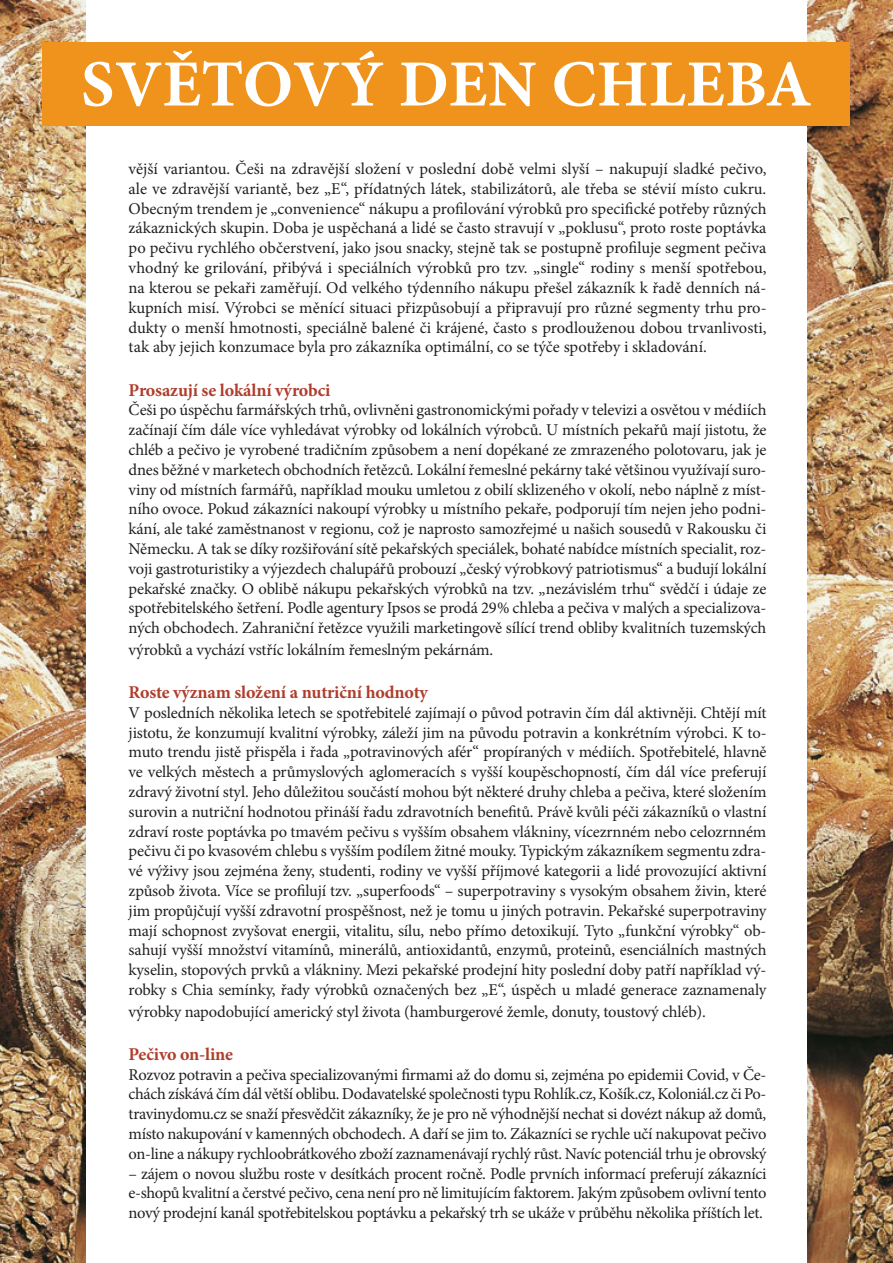
<style>
.page{position:relative;width:893px;height:1263px;background:#fff}
.page>*{position:absolute;margin:0;border:0;box-sizing:border-box;transform-origin:0 0}
.t1{font:700 66px "Minion Pro";letter-spacing:.01em;color:#fff}
.t2{font:700 18px "Minion Pro";letter-spacing:-.01em;color:#af3d2c}
.t3{font:16.5px/19.8px "Minion Pro";letter-spacing:-.015em;color:#231f20;text-align:justify}
</style>
<div class="page">
<img style="left:808px;top:0;width:85px;height:1263px">
<img style="left:0;top:0;width:85px;height:1263px">
<div style="left:43px;top:43px;width:807px;height:83px;background:#f0931c"></div>
<h1 class="t1" style="left:81px;top:38px;width:732px">SVĚTOVÝ DEN CHLEBA</h1>
<p class="t3" style="left:129px;top:159px;width:639px">vější variantou. Češi na zdravější složení v poslední době velmi slyší – nakupují sladké pečivo, ale ve zdravější variantě, bez „E“, přídatných látek, stabilizátorů, ale třeba se stévií místo cukru.<br>Obecným trendem je „convenience“ nákupu a profilování výrobků pro specifické potřeby různých zákaznických skupin. Doba je uspěchaná a lidé se často stravují v „poklusu“, proto roste poptávka po pečivu rychlého občerstvení, jako jsou snacky, stejně tak se postupně profiluje segment pečiva vhodný ke grilování, přibývá i speciálních výrobků pro tzv. „single“ rodiny s menší spotřebou, na kterou se pekaři zaměřují. Od velkého týdenního nákupu přešel zákazník k řadě denních ná&shy;kupních misí. Výrobci se měnící situaci přizpůsobují a připravují pro různé segmenty trhu pro&shy;dukty o menší hmotnosti, speciálně balené či krájené, často s prodlouženou dobou trvanlivosti, tak aby jejich konzumace byla pro zákazníka optimální, co se týče spotřeby i skladování.</p>
<p class="t2" style="left:129px;top:377px;width:203px">Prosazují se lokální výrobci</p>
<p class="t3" style="left:129px;top:400px;width:639px">Češi po úspěchu farmářských trhů, ovlivněni gastronomickými pořady v televizi a osvětou v médiích začínají čím dále více vyhledávat výrobky od lokálních výrobců. U místních pekařů mají jistotu, že chléb a pečivo je vyrobené tradičním způsobem a není dopékané ze zmrazeného polotovaru, jak je dnes běžné v marketech obchodních řetězců. Lokální řemeslné pekárny také většinou využívají suro&shy;viny od místních farmářů, například mouku umletou z obilí sklizeného v okolí, nebo náplně z míst&shy;ního ovoce. Pokud zákazníci nakoupí výrobky u místního pekaře, podporují tím nejen jeho podni&shy;kání, ale také zaměstnanost v regionu, což je naprosto samozřejmé u našich sousedů v Rakousku či Německu. A tak se díky rozšiřování sítě pekařských speciálek, bohaté nabídce místních specialit, roz&shy;voji gastroturistiky a výjezdech chalupářů probouzí „český výrobkový patriotismus“ a budují lokální pekařské značky. O oblibě nákupu pekařských výrobků na tzv. „nezávislém trhu“ svědčí i údaje ze spotřebitelského šetření. Podle agentury Ipsos se prodá 29% chleba a pečiva v malých a specializova&shy;ných obchodech. Zahraniční řetězce využili marketingově sílící trend obliby kvalitních tuzemských</p>
<p class="t3" style="left:129px;top:640px;width:366px">výrobků a vychází vstříc lokálním řemeslným pekárnám.</p>
<p class="t2" style="left:129px;top:679px;width:301px">Roste význam složení a nutriční hodnoty</p>
<p class="t3" style="left:129px;top:703px;width:639px">V posledních několika letech se spotřebitelé zajímají o původ potravin čím dál aktivněji. Chtějí mít jistotu, že konzumují kvalitní výrobky, záleží jim na původu potravin a konkrétním výrobci. K to&shy;muto trendu jistě přispěla i řada „potravinových afér“ propíraných v médiích. Spotřebitelé, hlavně ve velkých městech a průmyslových aglomeracích s vyšší koupěschopností, čím dál více preferují zdravý životní styl. Jeho důležitou součástí mohou být některé druhy chleba a pečiva, které složením surovin a nutriční hodnotou přináší řadu zdravotních benefitů. Právě kvůli péči zákazníků o vlastní zdraví roste poptávka po tmavém pečivu s vyšším obsahem vlákniny, vícezrnném nebo celozrnném pečivu či po kvasovém chlebu s vyšším podílem žitné mouky. Typickým zákazníkem segmentu zdra&shy;vé výživy jsou zejména ženy, studenti, rodiny ve vyšší příjmové kategorii a lidé provozující aktivní způsob života. Více se profilují tzv. „superfoods“ – superpotraviny s vysokým obsahem živin, které jim propůjčují vyšší zdravotní prospěšnost, než je tomu u jiných potravin. Pekařské superpotraviny mají schopnost zvyšovat energii, vitalitu, sílu, nebo přímo detoxikují. Tyto „funkční výrobky“ ob&shy;sahují vyšší množství vitamínů, minerálů, antioxidantů, enzymů, proteinů, esenciálních mastných kyselin, stopových prvků a vlákniny. Mezi pekařské prodejní hity poslední doby patří například vý&shy;robky s Chia semínky, řady výrobků označených bez „E“, úspěch u mladé generace zaznamenaly</p>
<p class="t3" style="left:129px;top:1001px;width:579px">výrobky napodobující americký styl života (hamburgerové žemle, donuty, toustový chléb).</p>
<p class="t2" style="left:129px;top:1041px;width:106px">Pečivo on-line</p>
<p class="t3" style="left:129px;top:1064px;width:639px">Rozvoz potravin a pečiva specializovanými firmami až do domu si, zejména po epidemii Covid, v Če&shy;chách získává čím dál větší oblibu. Dodavatelské společnosti typu Rohlík.cz, Košík.cz, Koloniál.cz či Po&shy;travinydomu.cz se snaží přesvědčit zákazníky, že je pro ně výhodnější nechat si dovézt nákup až domů, místo nakupování v kamenných obchodech. A daří se jim to. Zákazníci se rychle učí nakupovat pečivo on-line a nákupy rychloobrátkového zboží zaznamenávají rychlý růst. Navíc potenciál trhu je obrovský</p>
<p class="t3" style="left:129px;top:1163px;width:639px">– zájem o novou službu roste v desítkách procent ročně. Podle prvních informací preferují zákazníci e-shopů kvalitní a čerstvé pečivo, cena není pro ně limitujícím faktorem. Jakým způsobem ovlivní tento nový prodejní kanál spotřebitelskou poptávku a pekařský trh se ukáže v průběhu několika příštích let.</p>
</div>
